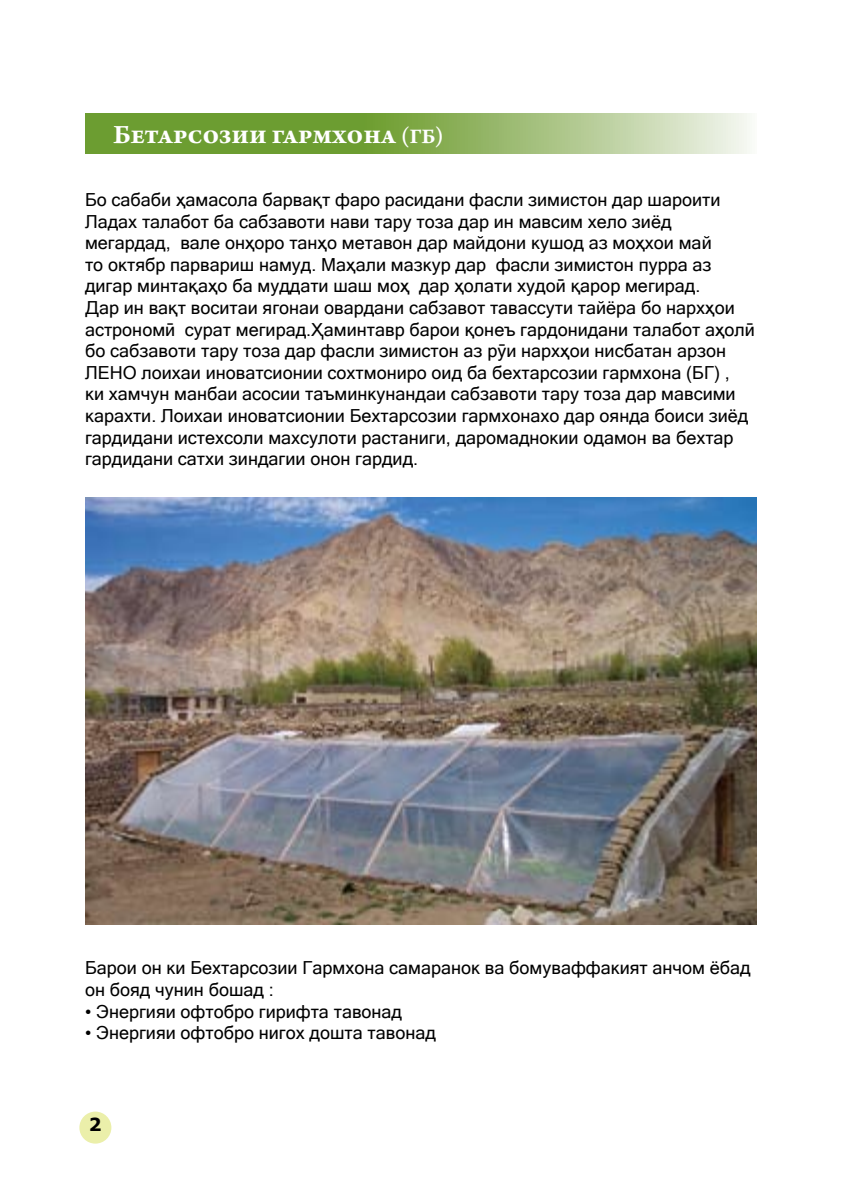
<style>
.page{position:relative;width:842px;height:1191px;background:#fff}
.page>*{position:absolute;margin:0;border:0;box-sizing:border-box;transform-origin:0 0}
.t1{font:700 28px "Arno Pro";letter-spacing:-.005em;color:#fff}
.t2{font:18px/21.6px "Microsoft Sans Serif";color:#000}
.t3{font:700 18px "Verdana";color:#000}
.s1{font-size:22px}
</style>
<div class="page">
<img style="left:85px;top:497px;width:672px;height:427px">
<svg style="left:85px;top:113px;width:665px;height:40px;background:#92b565"></svg>
<div style="left:79px;top:1111px;width:32px;height:32px;background:#ebefaa;border-radius:50%"></div>
<h1 class="t1" style="left:113px;top:122px;width:332px">Бетарсозии гармхона <span class="s1">(ГБ)</span></h1>
<p class="t2" style="left:85px;top:189px;width:671px">Бо сабаби ҳамасола барвақт фаро расидани фасли зимистон дар шароити Ладах талабот ба сабзавоти нави тару тоза дар ин мавсим хело зиёд мегардад, вале онҳоро танҳо метавон дар майдони кушод аз моҳхои май<br>то октябр парвариш намуд. Маҳали мазкур дар фасли зимистон пурра аз дигар минтақаҳо ба муддати шаш моҳ дар ҳолати xудоӣ қарор мегирад.<br>Дар ин вақт воситаи ягонаи овардани сабзавот тавассути тайёра бо нархҳои астрономӣ сурат мегирад.Ҳаминтавр барои қонеъ гардонидани талабот аҳолӣ бо сабзавоти тару тоза дар фасли зимистон аз рӯи нархҳои нисбатан арзон ЛЕНО лоихаи иноватсионии сохтмониро оид ба бехтарсозии гармхона (БГ) ,<br>ки хамчун манбаи асосии таъминкунандаи сабзавоти тару тоза дар мавсими карахти. Лоихаи иноватсионии Бехтарсозии гармхонахо дар оянда боиси зиёд гардидани истехсоли махсулоти растаниги, даромаднокии одамон ва бехтар гардидани сатхи зиндагии онон гардид.</p>
<p class="t2" style="left:85px;top:957px;width:667px">Барои он ки Бехтарсозии Гармхона самаранок ва бомуваффакият анчом ёбад он бояд чунин бошад :</p>
<p class="t2" style="left:85px;top:1000px;width:319px">• Энергияи офтобро гирифта тавонад</p>
<p class="t2" style="left:85px;top:1022px;width:352px">• Энергияи офтобро нигох дошта тавонад</p>
<p class="t3" style="left:89px;top:1114px;width:14px">2</p>
</div>
